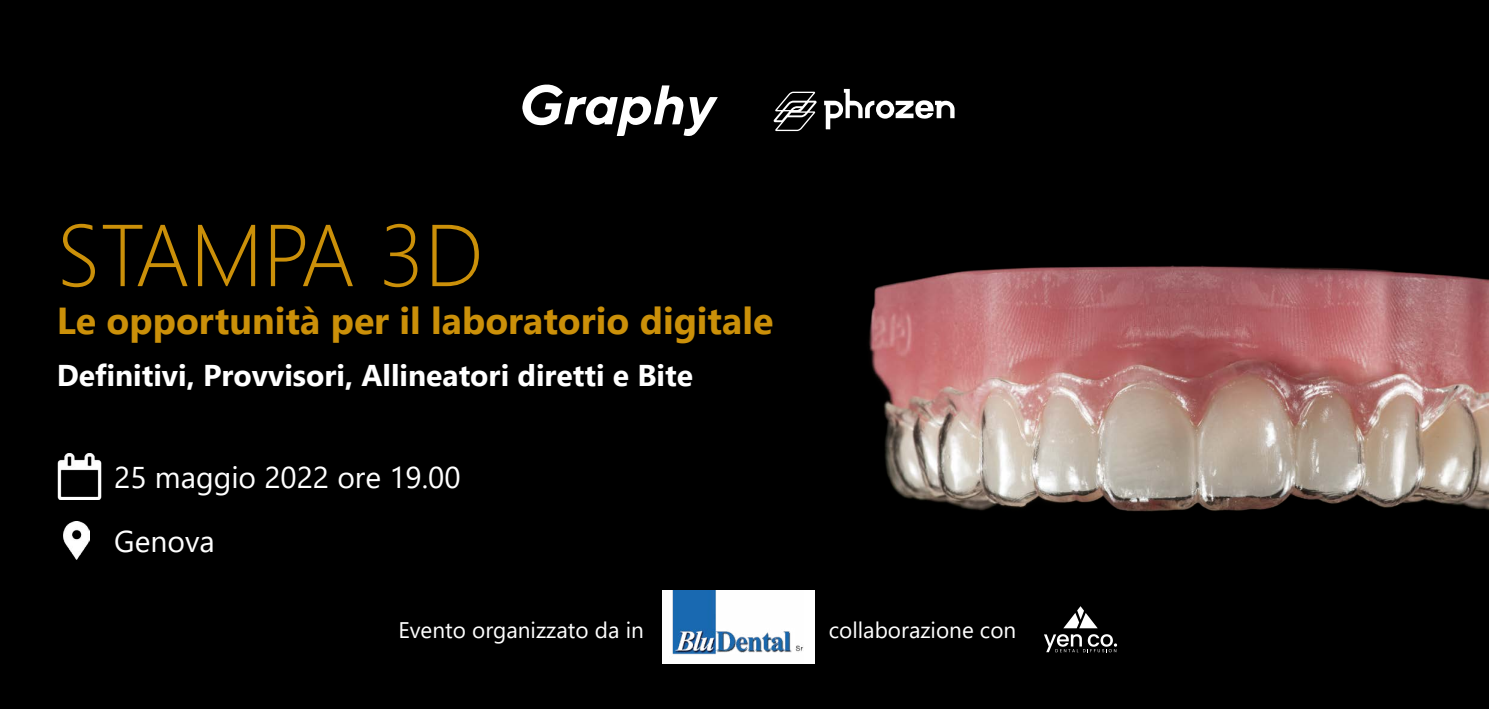
<style>
.page{position:relative;width:1489px;height:709px;background:#fff}
.page>*{position:absolute;margin:0;border:0;box-sizing:border-box;transform-origin:0 0}
.t1{font:300 87.5px "Segoe UI";color:#cb9009}
.t2{font:700 37.5px "Segoe UI";color:#cb9009}
.t3{font:700 30px "Segoe UI";color:#fff}
.t4{font:30px "Segoe UI";color:#fff}
.t5{font:22.5px "Segoe UI";color:#fff}
</style>
<div class="page">
<div style="left:0;top:0;width:1488px;height:709px;background:#000"></div>
<img style="left:814px;top:168px;width:674px;height:449px">
<img style="left:63px;top:521px;width:27px;height:38px">
<svg style="left:522px;top:84px;width:195px;height:52px"></svg>
<svg style="left:773px;top:92px;width:43px;height:39px"></svg>
<svg style="left:824px;top:89px;width:130px;height:40px"></svg>
<svg style="left:1043px;top:634px;width:73px;height:18px"></svg>
<svg style="left:1063px;top:606px;width:34px;height:22px"></svg>
<div style="left:662px;top:590px;width:152px;height:73px;background:#fff"></div>
<img style="left:672px;top:590px;width:131px;height:65px">
<img style="left:58px;top:454px;width:44px;height:46px">
<h1 class="t1" style="left:57px;top:172px;width:428px">STAMPA 3D</h1>
<p class="t2" style="left:57px;top:285px;width:718px">Le opportunità per il laboratorio digitale</p>
<p class="t3" style="left:57px;top:347px;width:637px">Definitivi, Provvisori, Allineatori diretti e Bite</p>
<p class="t4" style="left:114px;top:449px;width:348px">25 maggio 2022 ore 19.00</p>
<p class="t4" style="left:114px;top:513px;width:102px">Genova</p>
<p class="t5" style="left:398px;top:608px;width:247px">Evento organizzato da in</p>
<p class="t5" style="left:828px;top:608px;width:189px">collaborazione con</p>
</div>
